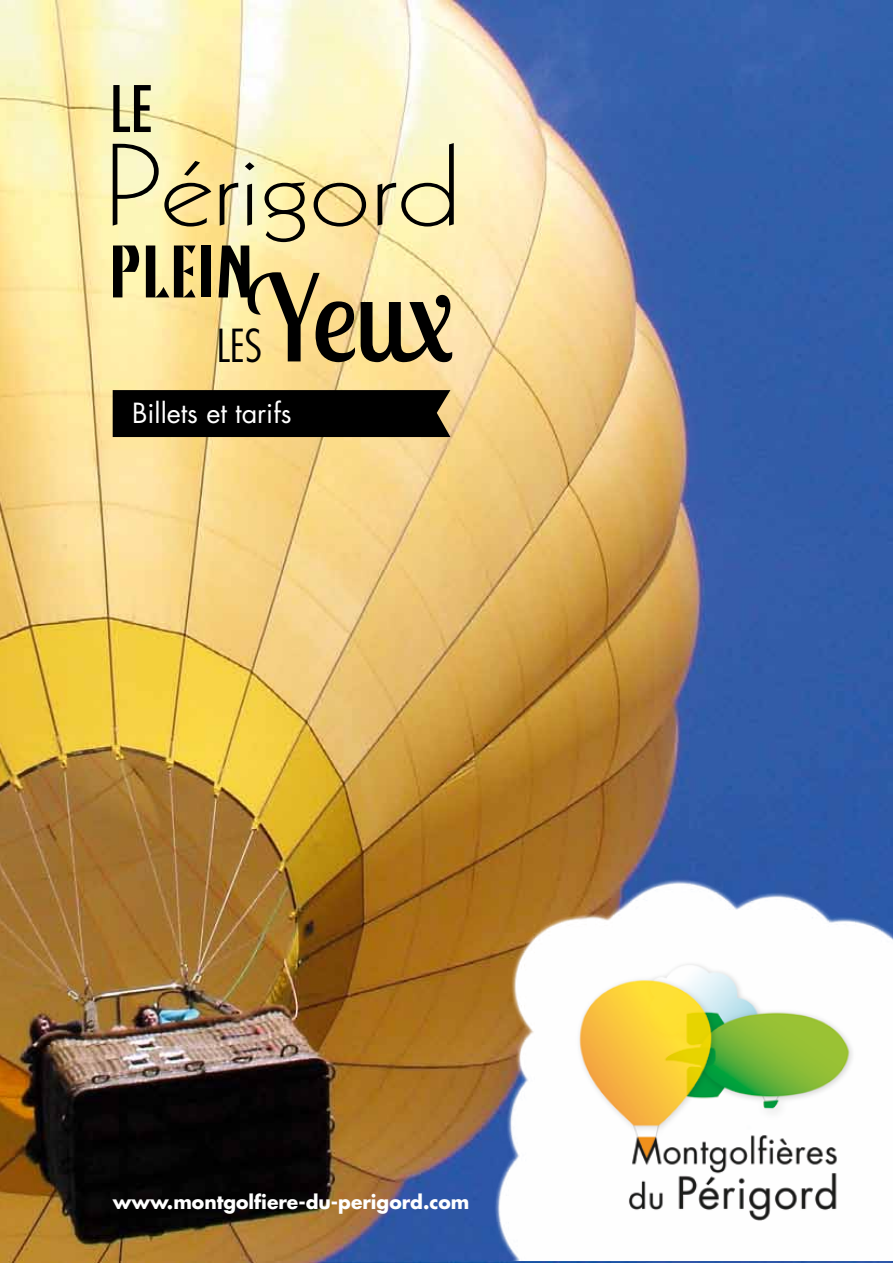
<style>
.page{position:relative;width:893px;height:1263px;background:#fff}
.page>*{position:absolute;margin:0;border:0;box-sizing:border-box;transform-origin:0 0}
.t1{font:118.8px "Lobster Two";color:#000}
.t2{font:300 112.8px "Kabel";color:#000;scale:1.2 1}
.t3{font:73.95px "Kino";color:#000}
.t4{font:condensed 62.25px "Futura";color:#000}
.t5{font:300 condensed 44.25px "Futura";color:#000}
.t6{font:27px "Futura";color:#fff}
.t7{font:700 18.75px "Futura";color:#fff}
</style>
<div class="page">
<img style="left:0;top:0;width:893px;height:1263px">
<img style="left:485px;top:877px;width:408px;height:383px">
<svg style="left:316px;top:301px;width:39px;height:61px;background:#796945"></svg>
<svg style="left:361px;top:295px;width:91px;height:67px;background:#887b59"></svg>
<div style="left:113px;top:390px;width:337px;height:47px;background:#000"></div>
<h3 class="t4" style="left:110px;top:72px;width:44px">LE</h3>
<h2 class="t2" style="left:102px;top:124px;width:302px">Périgord</h2>
<h3 class="t3" style="left:108px;top:231px;width:147px">PLEIN</h3>
<h1 class="t1" style="left:245px;top:243px;width:74px">Y</h1>
<h3 class="t5" style="left:217px;top:319px;width:47px">LES</h3>
<h3 class="t6" style="left:132px;top:396px;width:161px">Billets et tarifs</h3>
<p class="t7" style="left:113px;top:1189px;width:358px">www.montgolfiere-du-perigord.com</p>
</div>
